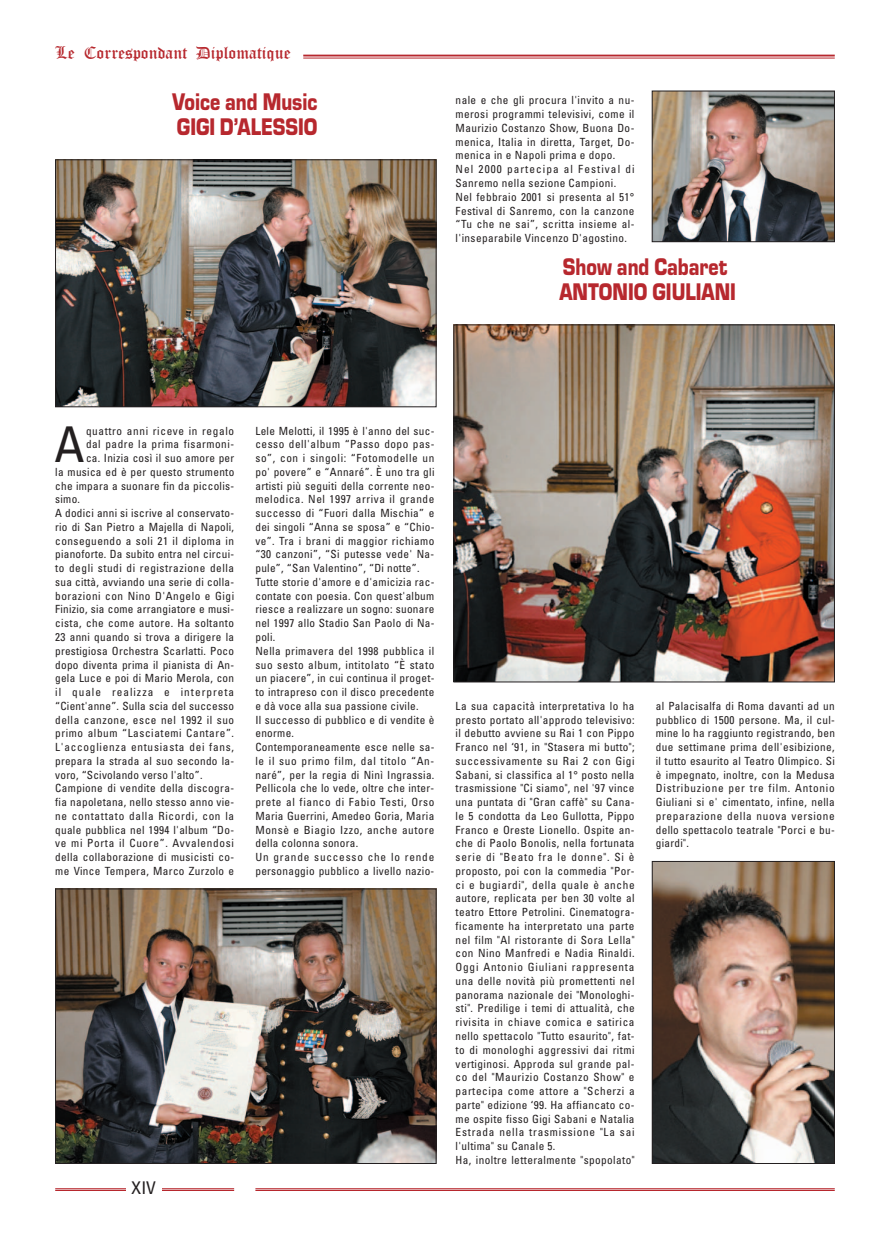
<style>
.page{position:relative;width:890px;height:1245px;background:#fff}
.page>*{position:absolute;margin:0;border:0;box-sizing:border-box;transform-origin:0 0}
.t1{font:condensed 49.25px "Univers";color:#231f20}
.t2{font:25px/25px "Eurostile T Blac";color:#b7282e;scale:.8 1}
.t3{font:17.5px "Old English Text";color:#b7282e}
.t4{font:condensed 17.5px "Univers";color:#231f20}
.t5{font:condensed 11.25px/13.8px "Univers";letter-spacing:.03em;color:#231f20}
.t6{font:condensed 11.25px "Univers";letter-spacing:.05em;color:#231f20}
.t7{font:condensed 11.25px "Univers";letter-spacing:.06em;color:#231f20}
.t8{font:condensed 11.25px "Univers";letter-spacing:.065em;color:#231f20}
.t9{font:condensed 11.25px "Univers";letter-spacing:.09em;color:#231f20}
.t10{font:condensed 11.25px "Univers";letter-spacing:.055em;color:#231f20}
</style>
<div class="page">
<img style="left:55px;top:54px;width:780px;height:1137px">
<h3 class="t3" style="left:55px;top:42px;width:237px">Le Correspondant Diplomatique</h3>
<h2 class="t2" style="left:172px;top:89px;width:183px">Voice and Music<br>GIGI D’ALESSIO</h2>
<p class="t5" style="left:456px;top:94px;width:181px">nale e che gli procura l'invito a nu&shy;merosi programmi televisivi, come il Maurizio Costanzo Show, Buona Do&shy;menica, Italia in diretta, Target, Do&shy;menica in e Napoli prima e dopo.<br>Nel 2000 partecipa al Festival di Sanremo nella sezione Campioni.<br>Nel febbraio 2001 si presenta al 51° Festival di Sanremo, con la canzone “Tu che ne sai”, scritta insieme al&shy;l'inseparabile Vincenzo D'agostino.</p>
<h2 class="t2" style="left:559px;top:254px;width:222px">Show and Cabaret<br>ANTONIO GIULIANI</h2>
<h1 class="t1" style="left:55px;top:426px;width:32px">A</h1>
<p class="t10" style="left:86px;top:426px;width:150px">quattro anni riceve in regalo</p>
<p class="t5" style="left:86px;top:438px;width:150px">dal padre la prima fisarmoni-</p>
<p class="t5" style="left:86px;top:452px;width:150px">ca. Inizia così il suo amore per</p>
<p class="t5" style="left:55px;top:466px;width:181px">la musica ed è per questo strumento</p>
<p class="t5" style="left:55px;top:479px;width:181px">che impara a suonare fin da piccolis-</p>
<p class="t5" style="left:55px;top:493px;width:26px">simo.</p>
<p class="t5" style="left:55px;top:507px;width:180px">A dodici anni si iscrive al conservato-</p>
<p class="t5" style="left:55px;top:521px;width:180px">rio di San Pietro a Majella di Napoli,</p>
<p class="t5" style="left:55px;top:534px;width:180px">conseguendo a soli 21 il diploma in</p>
<p class="t5" style="left:55px;top:548px;width:180px">pianoforte. Da subito entra nel circui-</p>
<p class="t6" style="left:55px;top:564px;width:180px">to degli studi di registrazione della</p>
<p class="t5" style="left:55px;top:576px;width:180px">sua città, avviando una serie di colla-</p>
<p class="t5" style="left:55px;top:589px;width:180px">borazioni con Nino D'Angelo e Gigi</p>
<p class="t5" style="left:55px;top:603px;width:180px">Finizio, sia come arrangiatore e musi-</p>
<p class="t5" style="left:55px;top:617px;width:180px">cista, che come autore. Ha soltanto</p>
<p class="t5" style="left:55px;top:631px;width:180px">23 anni quando si trova a dirigere la</p>
<p class="t5" style="left:55px;top:644px;width:180px">prestigiosa Orchestra Scarlatti. Poco</p>
<p class="t5" style="left:55px;top:658px;width:180px">dopo diventa prima il pianista di An-</p>
<p class="t5" style="left:55px;top:672px;width:180px">gela Luce e poi di Mario Merola, con</p>
<p class="t9" style="left:55px;top:688px;width:180px">il quale realizza e interpreta</p>
<p class="t5" style="left:55px;top:699px;width:180px">“Cient'anne”. Sulla scia del successo</p>
<p class="t6" style="left:55px;top:715px;width:180px">della canzone, esce nel 1992 il suo</p>
<p class="t6" style="left:55px;top:729px;width:180px">primo album “Lasciatemi Cantare”.</p>
<p class="t8" style="left:55px;top:743px;width:180px">L'accoglienza entusiasta dei fans,</p>
<p class="t5" style="left:55px;top:754px;width:180px">prepara la strada al suo secondo la-</p>
<p class="t5" style="left:55px;top:768px;width:149px">voro, “Scivolando verso l'alto”.</p>
<p class="t5" style="left:55px;top:782px;width:180px">Campione di vendite della discogra-</p>
<p class="t5" style="left:55px;top:796px;width:181px">fia napoletana, nello stesso anno vie-</p>
<p class="t7" style="left:55px;top:811px;width:180px">ne contattato dalla Ricordi, con la</p>
<p class="t5" style="left:55px;top:823px;width:180px">quale pubblica nel 1994 l'album “Do-</p>
<p class="t7" style="left:55px;top:839px;width:180px">ve mi Porta il Cuore”. Avvalendosi</p>
<p class="t5" style="left:55px;top:851px;width:180px">della collaborazione di musicisti co-</p>
<p class="t5" style="left:55px;top:864px;width:180px">me Vince Tempera, Marco Zurzolo e</p>
<p class="t5" style="left:255px;top:424px;width:181px">Lele Melotti, il 1995 è l'anno del suc&shy;cesso dell'album “Passo dopo pas&shy;so”, con i singoli: “Fotomodelle un po' povere” e “Annaré”. È uno tra gli artisti più seguiti della corrente neo&shy;melodica. Nel 1997 arriva il grande successo di “Fuori dalla Mischia” e dei singoli “Anna se sposa” e “Chio&shy;ve”. Tra i brani di maggior richiamo “30 canzoni”, “Si putesse vede' Na&shy;pule”, “San Valentino”, “Di notte”.<br>Tutte storie d'amore e d'amicizia rac&shy;contate con poesia. Con quest'album riesce a realizzare un sogno: suonare nel 1997 allo Stadio San Paolo di Na&shy;poli.<br>Nella primavera del 1998 pubblica il suo sesto album, intitolato “È stato un piacere”, in cui continua il proget&shy;to intrapreso con il disco precedente e dà voce alla sua passione civile.<br>Il successo di pubblico e di vendite è enorme.<br>Contemporaneamente esce nelle sa&shy;le il suo primo film, dal titolo “An&shy;naré”, per la regia di Ninì Ingrassia.<br>Pellicola che lo vede, oltre che inter&shy;prete al fianco di Fabio Testi, Orso Maria Guerrini, Amedeo Goria, Maria Monsè e Biagio Izzo, anche autore della colonna sonora.<br>Un grande successo che lo rende personaggio pubblico a livello nazio-</p>
<h3 class="t4" style="left:132px;top:1181px;width:26px">XIV</h3>
<p class="t5" style="left:456px;top:699px;width:181px">La sua capacità interpretativa lo ha presto portato all'approdo televisivo: il debutto avviene su Rai 1 con Pippo Franco nel ‘91, in "Stasera mi butto"; successivamente su Rai 2 con Gigi Sabani, si classifica al 1° posto nella trasmissione "Ci siamo", nel '97 vince una puntata di "Gran caffè" su Cana&shy;le 5 condotta da Leo Gullotta, Pippo Franco e Oreste Lionello. Ospite an&shy;che di Paolo Bonolis, nella fortunata serie di "Beato fra le donne". Si è proposto, poi con la commedia "Por&shy;ci e bugiardi", della quale è anche autore, replicata per ben 30 volte al teatro Ettore Petrolini. Cinematogra&shy;ficamente ha interpretato una parte nel film "Al ristorante di Sora Lella" con Nino Manfredi e Nadia Rinaldi.<br>Oggi Antonio Giuliani rappresenta una delle novità più promettenti nel panorama nazionale dei "Monologhi&shy;sti". Predilige i temi di attualità, che rivisita in chiave comica e satirica nello spettacolo "Tutto esaurito", fat&shy;to di monologhi aggressivi dai ritmi vertiginosi. Approda sul grande pal&shy;co del "Maurizio Costanzo Show" e partecipa come attore a "Scherzi a parte" edizione ‘99. Ha affiancato co&shy;me ospite fisso Gigi Sabani e Natalia Estrada nella trasmissione "La sai l'ultima" su Canale 5.<br>Ha, inoltre letteralmente "spopolato"</p>
<p class="t5" style="left:656px;top:699px;width:181px;text-align:justify">al Palacisalfa di Roma davanti ad un pubblico di 1500 persone. Ma, il cul&shy;mine lo ha raggiunto registrando, ben due settimane prima dell'esibizione, il tutto esaurito al Teatro Olimpico. Si è impegnato, inoltre, con la Medusa Distribuzione per tre film. Antonio Giuliani si e' cimentato, infine, nella preparazione della nuova versione dello spettacolo teatrale "Porci e bu&shy;giardi".</p>
</div>
